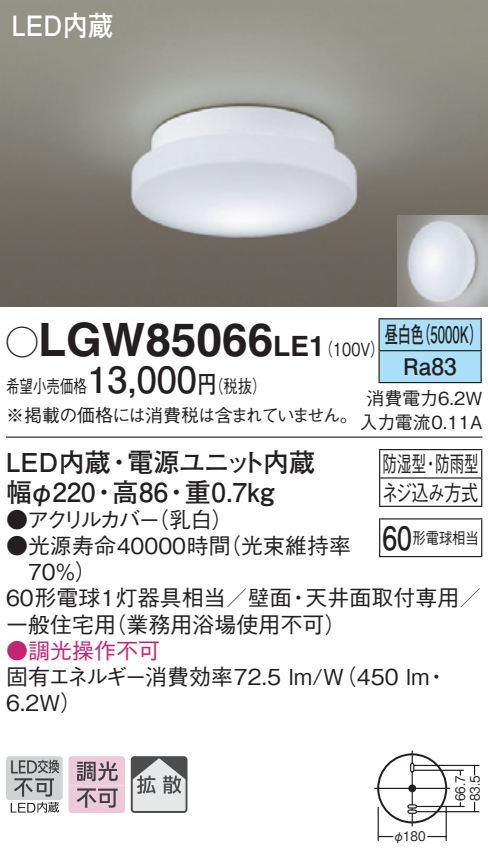
<style>
.page{position:relative;width:488px;height:864px;background:#fff}
.page>*{position:absolute;margin:0;border:0;box-sizing:border-box;transform-origin:0 0}
.t1{font:700 46px "Helvetica LT Std";color:#231f20}
.t2{font:700 36px "Futo Go B101 Pro";color:#231f20}
.t3{font:700 32px "Futo Go B101 Pro";color:#231f20;scale:.83 1}
.t4{font:700 28px "Futo Go B101 Pro";color:#fff;scale:.9 1}
.t5{font:700 28px "Helvetica LT Std";color:#231f20}
.t6{font:700 26px "Futo Go B101 Pro";color:#231f20}
.t7{font:700 26px "Futo Go B101 Pro";letter-spacing:-.05em;color:#231f20}
.t8{font:700 22.8px/32px "Futo Go B101 Pro";color:#231f20;scale:.58 1}
.t9{font:500 22px/26px "Gothic BBB Pro";color:#231f20}
.t10{font:500 22px/28.4px "Gothic BBB Pro";color:#231f20;scale:.66 1}
.t11{font:500 22px "Gothic BBB Pro";letter-spacing:-.14em;color:#231f20}
.t12{font:500 22px "Gothic BBB Pro";color:#c32573}
.t13{font:500 18px/28px "Gothic BBB Pro";letter-spacing:-.04em;color:#231f20;scale:.75 1}
.t14{font:500 18px/24px "Gothic BBB Pro";color:#231f20;text-align:center}
.t15{font:500 18px "Gothic BBB Pro";color:#231f20;scale:.8 1}
.t16{font:500 16px "Gothic BBB Pro";color:#231f20;scale:.83 1}
.t17{font:500 13.2px "Gothic BBB Pro";color:#231f20;scale:.9 1}
.s1{font-family:"Ford Classification 1";font-weight:400;font-size:32px}
.s2{font-family:"Futo Go B101 Pro";font-weight:700;font-size:24px}
.s3{font-family:"Helvetica LT Std";font-weight:700;font-size:28px}
</style>
<div class="page">
<img style="left:0;top:0;width:488px;height:306px">
<img style="left:397px;top:216px;width:91px;height:90px">
<div style="left:6px;top:756px;width:57px;height:44px;background:#d1d2d4;border-radius:3px"></div>
<svg style="left:11px;top:759px;width:48px;height:53px"></svg>
<svg style="left:68px;top:756px;width:57px;height:56px;background:#c9aeba"></svg>
<svg style="left:134px;top:759px;width:50px;height:50px;background:#b4b5b6"></svg>
<div style="left:131px;top:756px;width:56px;height:56px;border:2px solid #4b4c4d;border-radius:3px"></div>
<hr style="left:6px;top:436px;width:476px;height:2px;background:#231f20">
<div style="left:380px;top:319px;width:100px;height:63px;background:#aae0f9"></div>
<hr style="left:378px;top:318px;width:104px;height:1px;background:#231f20">
<hr style="left:378px;top:319px;width:2px;height:31px;background:#231f20">
<hr style="left:480px;top:319px;width:2px;height:31px;background:#231f20">
<hr style="left:378px;top:350px;width:104px;height:1px;background:#231f20">
<hr style="left:378px;top:351px;width:2px;height:31px;background:#231f20">
<hr style="left:480px;top:351px;width:2px;height:31px;background:#231f20">
<hr style="left:378px;top:382px;width:104px;height:1px;background:#231f20">
<svg style="left:379px;top:450px;width:1px;height:55px"></svg>
<hr style="left:379px;top:449px;width:103px;height:1px;background:#231f20">
<svg style="left:481px;top:450px;width:1px;height:55px"></svg>
<hr style="left:380px;top:477px;width:101px;height:1px;background:#231f20">
<hr style="left:379px;top:505px;width:103px;height:2px;background:#231f20">
<hr style="left:379px;top:519px;width:1px;height:37px;background:#231f20">
<hr style="left:379px;top:518px;width:103px;height:1px;background:#231f20">
<hr style="left:481px;top:519px;width:1px;height:37px;background:#231f20">
<hr style="left:379px;top:556px;width:103px;height:1px;background:#231f20">
<div style="left:407px;top:804px;width:10px;height:4px;border:1px solid #231f20;border-radius:2px"></div>
<div style="left:407px;top:809px;width:10px;height:4px;border:1px solid #231f20;border-radius:2px"></div>
<div style="left:377px;top:753px;width:70px;height:70px;border:2px solid #231f20;border-radius:50%"></div>
<svg style="left:408px;top:784px;width:8px;height:8px"></svg>
<hr style="left:414px;top:764px;width:65px;height:2px;background:#231f20">
<hr style="left:414px;top:769px;width:50px;height:2px;background:#231f20">
<hr style="left:416px;top:811px;width:63px;height:1px;background:#231f20">
<hr style="left:416px;top:805px;width:48px;height:2px;background:#231f20">
<hr style="left:445px;top:806px;width:2px;height:34px;background:#231f20">
<hr style="left:377px;top:806px;width:2px;height:34px;background:#231f20">
<svg style="left:378px;top:835px;width:15px;height:2px"></svg>
<svg style="left:427px;top:835px;width:19px;height:2px"></svg>
<hr style="left:374px;top:787px;width:76px;height:2px;background:#231f20">
<svg style="left:412px;top:750px;width:1px;height:12px"></svg>
<hr style="left:412px;top:771px;width:1px;height:33px;background:#231f20">
<svg style="left:412px;top:808px;width:1px;height:18px"></svg>
<div style="left:410px;top:762px;width:4px;height:10px;border:1px solid #231f20;border-radius:2px"></div>
<p class="t4" style="left:12px;top:3px;width:114px">LED内蔵</p>
<h1 class="t1" style="left:6px;top:311px;width:269px"><span class="s1">A</span>LGW85066</h1>
<p class="t15" style="left:197px;top:372px;width:88px">（<span class="s2">円</span>税抜(</p>
<p class="t8" style="left:417px;top:316px;width:115px">（5000 (K</p>
<p class="t8" style="left:403px;top:316px;width:94px;text-indent:-19px">昼白色<br>Ra83</p>
<p class="t5" style="left:273px;top:329px;width:37px">LE</p>
<p class="t15" style="left:309px;top:334px;width:96px">（<span class="s3">1</span> 100 (V</p>
<h2 class="t2" style="left:87px;top:351px;width:111px">13,000</h2>
<p class="t13" style="left:6px;top:370px;width:471px">希望小売価格<br>※掲載の価格には消費税は含まれていません。</p>
<p class="t7" style="left:127px;top:441px;width:189px">電源ユニット内蔵</p>
<p class="t14" style="left:360px;top:383px;width:124px">消費電力6.2W入力電流0.11A</p>
<p class="t6" style="left:6px;top:441px;width:106px">LED内蔵</p>
<p class="t10" style="left:382px;top:447px;width:148px">防湿型・防雨型ネジ込み方式</p>
<p class="t6" style="left:106px;top:441px;width:27px">・</p>
<p class="t6" style="left:185px;top:471px;width:91px">重0.7kg</p>
<p class="t6" style="left:6px;top:471px;width:91px">幅φ220</p>
<p class="t6" style="left:112px;top:471px;width:57px">高86</p>
<p class="t6" style="left:91px;top:471px;width:27px">・</p>
<p class="t6" style="left:163px;top:471px;width:27px">・</p>
<p class="t9" style="left:147px;top:504px;width:88px">（乳白(</p>
<p class="t11" style="left:6px;top:502px;width:156px">●アクリルカバー</p>
<p class="t9" style="left:219px;top:530px;width:133px">（光束維持率</p>
<p class="t9" style="left:28px;top:530px;width:204px;text-indent:-22px">●光源寿命40000時間<br>70％(</p>
<h3 class="t3" style="left:382px;top:512px;width:37px">60</h3>
<p class="t16" style="left:412px;top:525px;width:81px">形電球相当</p>
<p class="t9" style="left:305px;top:582px;width:177px">天井面取付専用／</p>
<p class="t9" style="left:104px;top:582px;width:244px;text-indent:-98px">60形電球1灯器具相当／壁面<br>（業務用浴場使用不可(</p>
<p class="t9" style="left:288px;top:582px;width:23px">・</p>
<p class="t9" style="left:6px;top:608px;width:112px">一般住宅用</p>
<p class="t12" style="left:6px;top:632px;width:155px">●調光操作不可</p>
<p class="t9" style="left:6px;top:660px;width:425px">固有エネルギー消費効率72.5 lm （W/ 450 lm<br>6.2W(</p>
<p class="t9" style="left:425px;top:660px;width:23px">・</p>
<p class="t17" style="left:393px;top:825px;width:38px">φ180</p>
<p class="t17" style="left:450px;top:801px;width:30px;rotate:-90deg">66.7</p>
<p class="t17" style="left:464px;top:801px;width:30px;rotate:-90deg">83.5</p>
</div>
